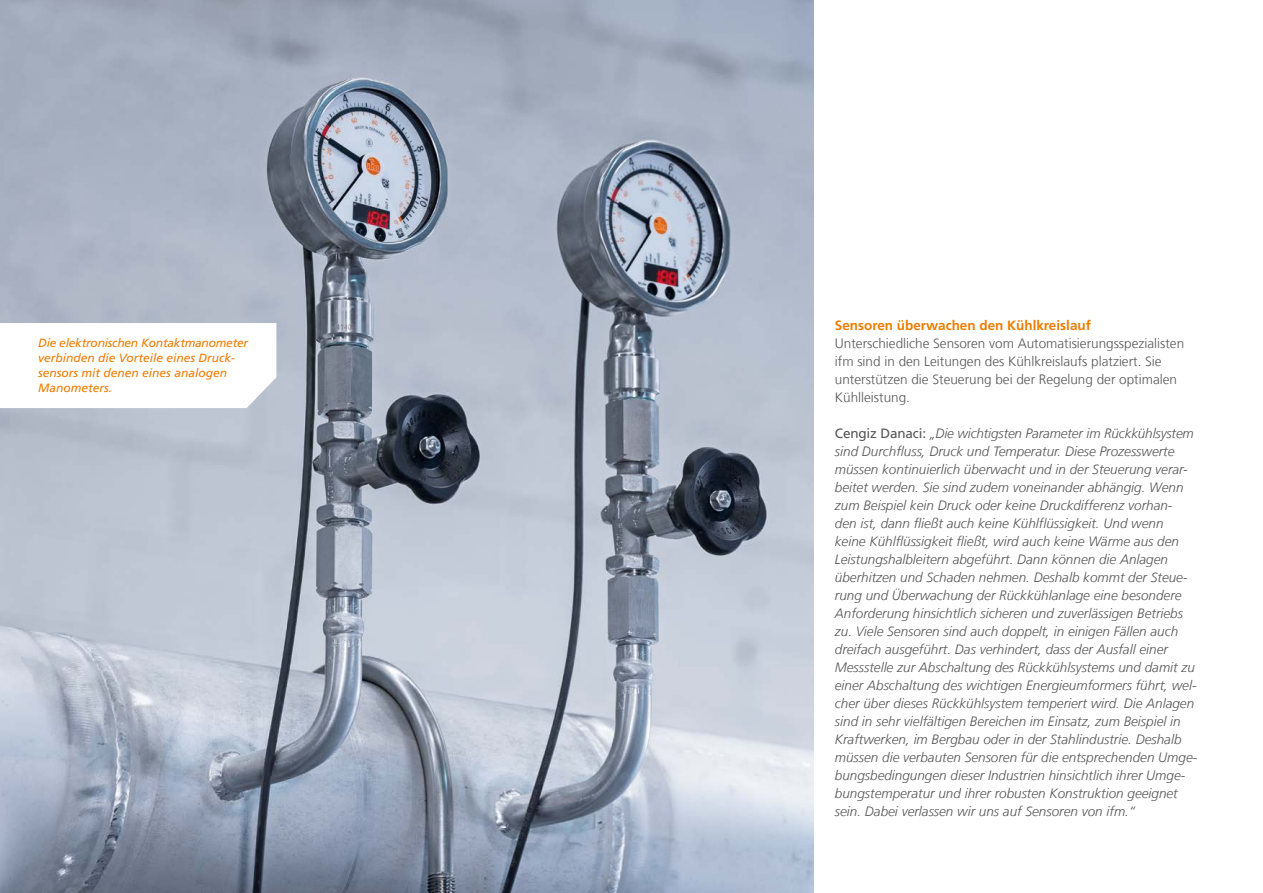
<style>
.page{position:relative;width:1263px;height:893px;background:#fff}
.page>*{position:absolute;margin:0;border:0;box-sizing:border-box;transform-origin:0 0}
.Fließtext_9pt_versch{font:italic 300 13.5px/18px "Frutiger LT Com";color:#565656}
.Fließtext_9pt_versch-2{font:300 13.5px/18px "Frutiger LT Com";color:#565656}
.Fließtext_9pt_headli{font:700 13.5px "Frutiger LT Com";color:#ef7c00}
.Bildunterschrift_lib{font:italic 12px/14.9px "Frutiger LT Com";color:#ef7c00}
.s1{font-weight:400;font-style:normal}
</style>
<div class="page">
<img style="left:0;top:0;width:814px;height:893px">
<svg style="left:0;top:323px;width:276px;height:85px"></svg>
<hr style="left:1262px;top:0;width:1px;height:330px;background:#83b8ce">
<p class="Bildunterschrift_lib" style="left:38px;top:335px;width:211px">Die elektronischen Kontaktmanometer verbinden die Vorteile eines Druck&shy;sensors mit denen eines analogen<br>Manometers.</p>
<p class="Fließtext_9pt_headli" style="left:835px;top:317px;width:258px">Sensoren überwachen den Kühlkreislauf</p>
<p class="Fließtext_9pt_versch-2" style="left:835px;top:334px;width:351px">Unterschiedliche Sensoren vom Automatisierungsspezialisten ifm sind in den Leitungen des Kühlkreislaufs platziert. Sie unterstützen die Steuerung bei der Regelung der optimalen Kühlleistung.</p>
<p class="Fließtext_9pt_versch" style="left:835px;top:424px;width:364px"><span class="s1">Cengiz Danaci:</span> „Die wichtigsten Parameter im Rückkühlsystem sind Durchfluss, Druck und Temperatur. Diese Prozesswerte müssen kontinuierlich überwacht und in der Steuerung verar&shy;beitet werden. Sie sind zudem voneinander abhängig. Wenn zum Beispiel kein Druck oder keine Druckdifferenz vorhan&shy;den ist, dann fließt auch keine Kühlflüssigkeit. Und wenn keine Kühlflüssigkeit fließt, wird auch keine Wärme aus den Leistungshalbleitern abgeführt. Dann können die Anlagen überhitzen und Schaden nehmen. Deshalb kommt der Steue&shy;rung und Überwachung der Rückkühlanlage eine besondere Anforderung hinsichtlich sicheren und zuverlässigen Betriebs zu. Viele Sensoren sind auch doppelt, in einigen Fällen auch dreifach ausgeführt. Das verhindert, dass der Ausfall einer Messstelle zur Abschaltung des Rückkühlsystems und damit zu einer Abschaltung des wichtigen Energieumformers führt, wel&shy;cher über dieses Rückkühlsystem temperiert wird. Die Anlagen sind in sehr vielfältigen Bereichen im Einsatz, zum Beispiel in Kraftwerken, im Bergbau oder in der Stahlindustrie. Deshalb müssen die verbauten Sensoren für die entsprechenden Umge&shy;bungsbedingungen dieser Industrien hinsichtlich ihrer Umge&shy;bungstemperatur und ihrer robusten Konstruktion geeignet sein. Dabei verlassen wir uns auf Sensoren von ifm.“</p>
</div>
